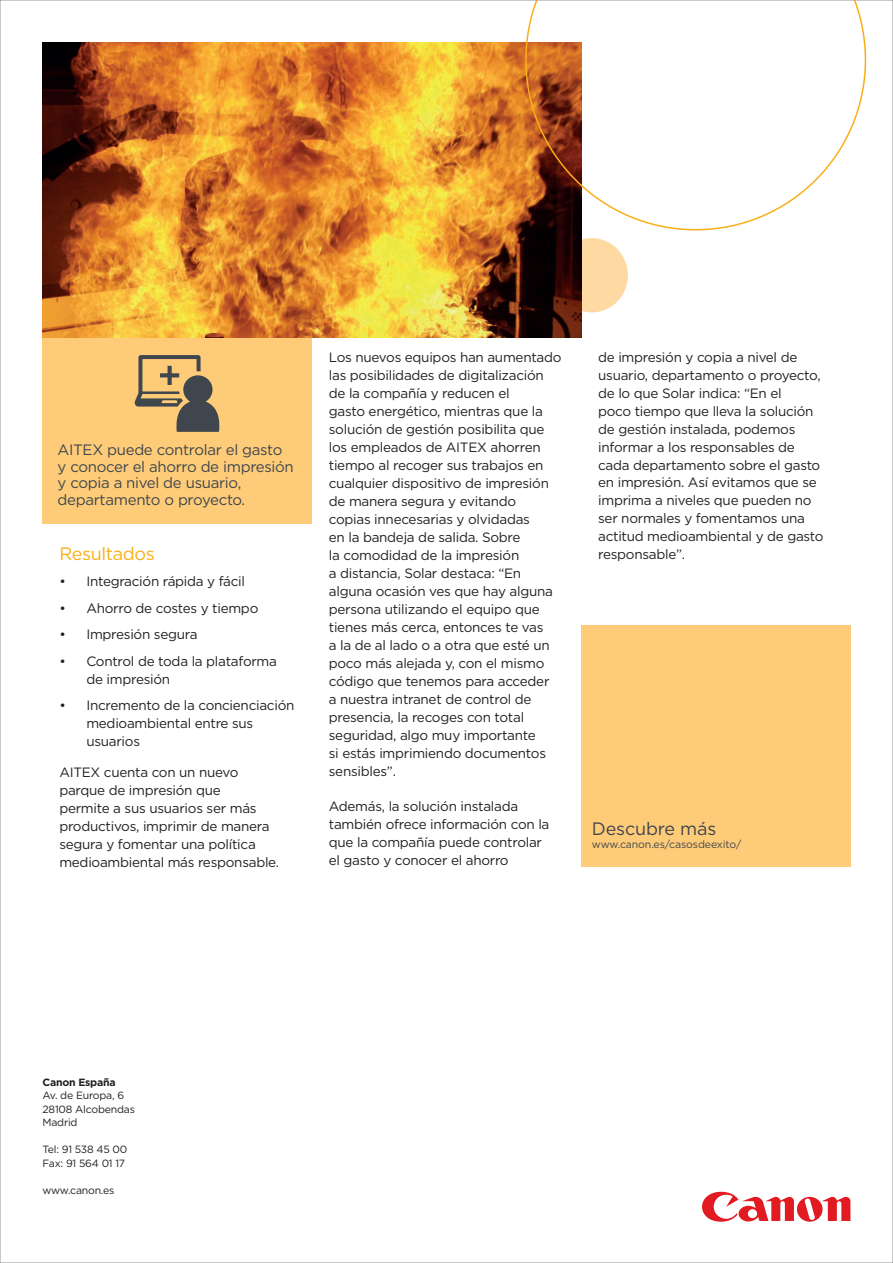
<style>
.page{position:relative;width:893px;height:1263px;background:#fff}
.page>*{position:absolute;margin:0;border:0;box-sizing:border-box;transform-origin:0 0}
.t1{font:18px "Gotham";letter-spacing:-.01em;color:#3f464d}
.t2{font:18px "Gotham";letter-spacing:-.02em;color:#faaf18}
.t3{font:15px/16.5px "Gotham";letter-spacing:-.02em;color:#3f464d}
.t4{font:13.5px/18px "Gotham";letter-spacing:-.02em;color:#231f20}
.t5{font:10.5px/13.5px "Gotham";letter-spacing:-.02em;color:#231f20}
.t6{font:10.5px "Gotham";letter-spacing:-.01em;color:#3f464d}
.t7{font:700 10.5px "Gotham";letter-spacing:-.02em;color:#231f20}
</style>
<div class="page">
<div style="left:43px;top:337px;width:269px;height:186px;background:#fecc79"></div>
<svg style="left:702px;top:1192px;width:148px;height:30px"></svg>
<img style="left:43px;top:43px;width:538px;height:294px">
<svg style="left:525px;top:2px;width:341px;height:228px"></svg>
<div style="left:581px;top:625px;width:269px;height:242px;background:#fecc79"></div>
<svg style="left:556px;top:238px;width:72px;height:74px;background:#b9946e"></svg>
<svg style="left:135px;top:355px;width:84px;height:77px"></svg>
<p class="t4" style="left:598px;top:347px;width:227px">de impresión y copia a nivel de usuario, departamento o proyecto, de lo que Solar indica: “En el<br>poco tiempo que lleva la solución de gestión instalada, podemos informar a los responsables de cada departamento sobre el gasto en impresión. Así evitamos que se imprima a niveles que pueden no ser normales y fomentamos una actitud medioambiental y de gasto</p>
<p class="t4" style="left:329px;top:348px;width:234px">Los nuevos equipos han aumentado las posibilidades de digitalización de la compañía y reducen el<br>gasto energético, mientras que la solución de gestión posibilita que los empleados de AITEX ahorren tiempo al recoger sus trabajos en cualquier dispositivo de impresión de manera segura y evitando copias innecesarias y olvidadas<br>en la bandeja de salida. Sobre<br>la comodidad de la impresión<br>a distancia, Solar destaca: “En alguna ocasión ves que hay alguna persona utilizando el equipo que tienes más cerca, entonces te vas<br>a la de al lado o a otra que esté un poco más alejada y, con el mismo código que tenemos para acceder<br>a nuestra intranet de control de presencia, la recoges con total seguridad, algo muy importante<br>si estás imprimiendo documentos sensibles”.</p>
<p class="t4" style="left:329px;top:796px;width:222px">Además, la solución instalada también ofrece información con la que la compañía puede controlar el gasto y conocer el ahorro</p>
<p class="t3" style="left:58px;top:441px;width:238px">AITEX puede controlar el gasto y conocer el ahorro de impresión y copia a nivel de usuario, departamento o proyecto.</p>
<h1 class="t2" style="left:59px;top:542px;width:97px">Resultados</h1>
<p class="t4" style="left:598px;top:545px;width:89px">responsable”.</p>
<p class="t4" style="left:59px;top:572px;width:187px">• Integración rápida y fácil</p>
<p class="t4" style="left:59px;top:599px;width:201px">• Ahorro de costes y tiempo</p>
<p class="t4" style="left:59px;top:625px;width:140px">• Impresión segura</p>
<p class="t4" style="left:86px;top:652px;width:192px;text-indent:-27px">• Control de toda la plataforma de impresión</p>
<p class="t4" style="left:86px;top:696px;width:210px;text-indent:-27px">• Incremento de la concienciación medioambiental entre sus usuarios</p>
<p class="t4" style="left:59px;top:763px;width:221px">AITEX cuenta con un nuevo parque de impresión que<br>permite a sus usuarios ser más productivos, imprimir de manera segura y fomentar una política medioambiental más responsable.</p>
<h1 class="t1" style="left:592px;top:817px;width:126px">Descubre más</h1>
<p class="t6" style="left:592px;top:837px;width:151px">www.canon.es/casosdeexito/</p>
<p class="t7" style="left:43px;top:1075px;width:75px">Canon España</p>
<p class="t5" style="left:43px;top:1088px;width:94px">Av. de Europa, 6<br>28108 Alcobendas<br>Madrid</p>
<p class="t5" style="left:43px;top:1142px;width:86px">Tel: 91 538 45 00<br>Fax: 91 564 01 17</p>
<p class="t5" style="left:43px;top:1183px;width:73px">www.canon.es</p>
</div>
